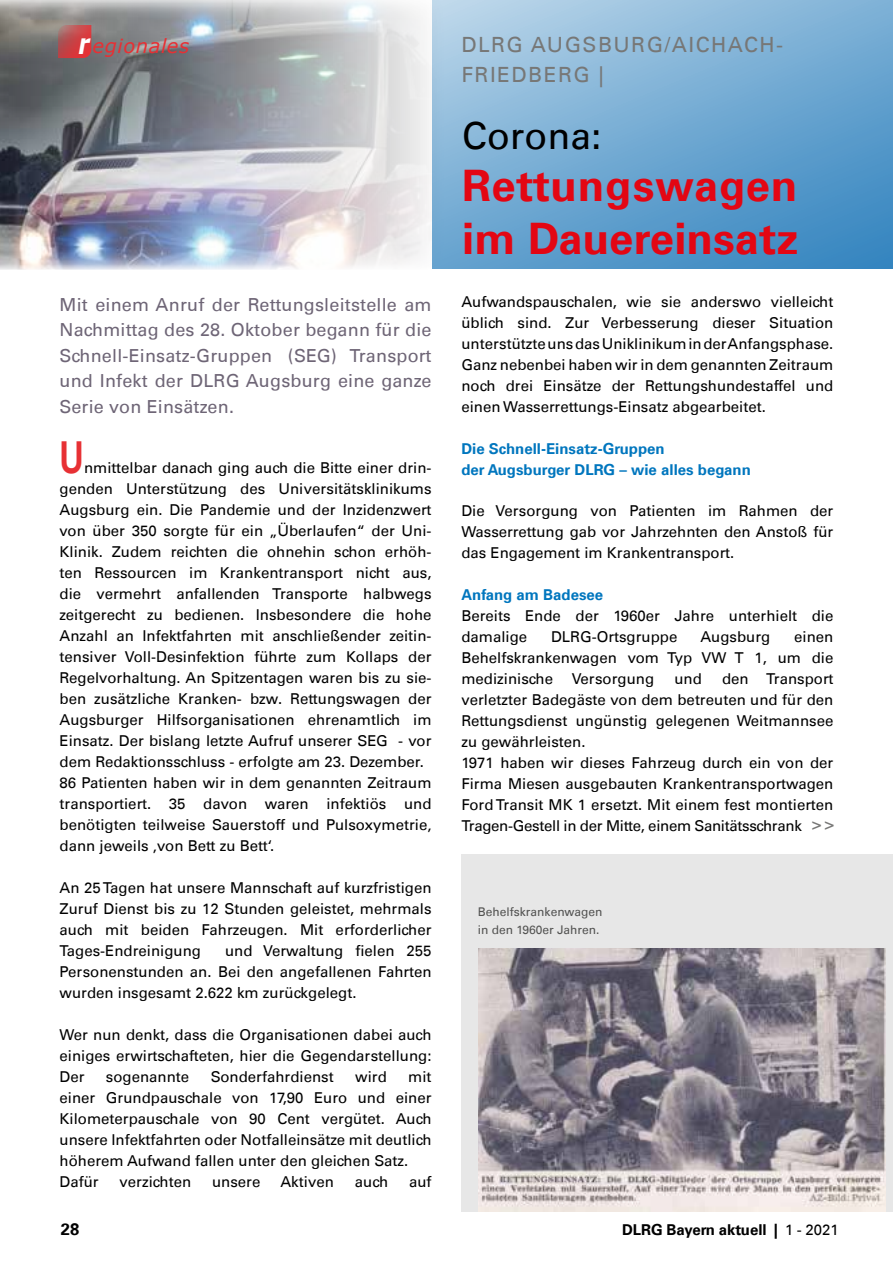
<style>
.page{position:relative;width:893px;height:1263px;background:#fff}
.page>*{position:absolute;margin:0;border:0;box-sizing:border-box;transform-origin:0 0}
.t1{font:700 44.1px "DLRG Univers";color:#e73034;scale:.71 1}
.t2{font:700 43.5px/52.5px "DLRG Univers";letter-spacing:.01em;color:#e30613}
.t3{font:37.5px "DLRG Univers";color:#000}
.t4{font:21px/30px "DLRG Univers";letter-spacing:.07em;color:#777776}
.t5{font:italic 19.5px "Verdana";letter-spacing:.03em;color:#e73034}
.t6{font:18px/25.5px "DLRG Univers";letter-spacing:.01em;color:#6e6576;text-align:justify}
.t7{font:700 16.5px "DLRG Univers";color:#000}
.t8{font:15px/21px "DLRG Univers";color:#000;text-align:justify}
.t9{font:700 15px/21px "DLRG Univers";color:#0076be}
.t10{font:700 15px "DLRG Univers";color:#000}
.t11{font:700 condensed 15px "Zurich BT";color:#777776}
.t12{font:12px/18px "DLRG Univers";color:#525251}
.s1{font-weight:700;font-size:28.5px;color:#fff}
.s2{font-weight:400}
</style>
<div class="page">
<img style="left:0;top:0;width:429px;height:269px">
<svg style="left:432px;top:0;width:461px;height:269px;background:#73aad3"></svg>
<div style="left:461px;top:855px;width:432px;height:357px;background:#e7e7e7"></div>
<svg style="left:58px;top:25px;width:33px;height:33px"></svg>
<img style="left:478px;top:948px;width:407px;height:263px">
<h3 class="t5" style="left:78px;top:32px;width:112px"><span class="s1">r</span> egionales</h3>
<h3 class="t4" style="left:461px;top:30px;width:323px">DLRG AUGSBURG/AICHACH-<br>FRIEDBERG |</h3>
<p class="t6" style="left:60px;top:292px;width:374px">Mit einem Anruf der Rettungsleitstelle am Nachmittag des 28. Oktober begann für die Schnell-Einsatz-Gruppen (SEG) Transport und Infekt der DLRG Augsburg eine ganze Serie von Einsätzen.</p>
<h1 class="t1" style="left:60px;top:431px;width:36px">U</h1>
<p class="t8" style="left:60px;top:457px;width:374px;text-align:left;text-indent:25px">nmittelbar danach ging auch die Bitte einer drin&shy;genden Unterstützung des Universitätsklinikums Augsburg ein. Die Pandemie und der Inzidenzwert von über 350 sorgte für ein „Überlaufen“ der Uni-Klinik. Zudem reichten die ohnehin schon erhöh&shy;ten Ressourcen im Krankentransport nicht aus, die vermehrt anfallenden Transporte halbwegs zeitgerecht zu bedienen. Insbesondere die hohe Anzahl an Infektfahrten mit anschließender zeitin&shy;tensiver Voll-Desinfektion führte zum Kollaps der Regelvorhaltung. An Spitzentagen waren bis zu sie&shy;ben zusätzliche Kranken- bzw. Rettungswagen der Augsburger Hilfsorganisationen ehrenamtlich im Einsatz. Der bislang letzte Aufruf unserer SEG - vor dem Redaktionsschluss - erfolgte am 23. Dezember.<br>86 Patienten haben wir in dem genannten Zeitraum transportiert. 35 davon waren infektiös und benötigten teilweise Sauerstoff und Pulsoxymetrie‚ dann jeweils ‚von Bett zu Bett‘.</p>
<p class="t8" style="left:60px;top:877px;width:374px">An 25 Tagen hat unsere Mannschaft auf kurzfristigen Zuruf Dienst bis zu 12 Stunden geleistet, mehrmals auch mit beiden Fahrzeugen. Mit erforderlicher Tages-Endreinigung</p>
<p class="t8" style="left:60px;top:940px;width:374px;text-indent:166px">und Verwaltung fielen 255<br>Personenstunden an. Bei den angefallenen Fahrten wurden insgesamt 2.622 km zurückgelegt.</p>
<p class="t8" style="left:60px;top:1024px;width:374px">Wer nun denkt, dass die Organisationen dabei auch einiges erwirtschafteten, hier die Gegendarstellung:<br>Der</p>
<p class="t8" style="left:106px;top:1066px;width:85px">sogenannte</p>
<p class="t8" style="left:211px;top:1066px;width:125px">Sonderfahrdienst</p>
<p class="t8" style="left:355px;top:1066px;width:33px">wird</p>
<p class="t8" style="left:60px;top:1066px;width:374px;text-align:left;text-indent:349px">mit einer Grundpauschale von 17,90 Euro und einer Kilometerpauschale von 90 Cent vergütet. Auch unsere Infektfahrten oder Notfalleinsätze mit deutlich höherem Aufwand fallen unter den gleichen Satz.<br>Dafür</p>
<p class="t8" style="left:119px;top:1171px;width:73px">verzichten</p>
<p class="t8" style="left:212px;top:1171px;width:50px">unsere</p>
<p class="t8" style="left:280px;top:1171px;width:55px">Aktiven</p>
<p class="t8" style="left:355px;top:1171px;width:35px">auch</p>
<p class="t8" style="left:409px;top:1171px;width:24px">auf</p>
<h3 class="t3" style="left:462px;top:113px;width:141px">Corona:</h3>
<h2 class="t2" style="left:462px;top:160px;width:338px">Rettungswagen im Dauereinsatz</h2>
<p class="t8" style="left:461px;top:292px;width:374px">Aufwandspauschalen, wie sie anderswo vielleicht üblich sind. Zur Verbesserung dieser Situation unterstützte uns das Uniklinikum in der Anfangsphase.<br>Ganz nebenbei haben wir in dem genannten Zeitraum noch drei Einsätze der Rettungshundestaffel und einen Wasserrettungs-Einsatz abgearbeitet.</p>
<p class="t9" style="left:461px;top:439px;width:291px">Die Schnell-Einsatz-Gruppen<br>der Augsburger DLRG – wie alles begann</p>
<p class="t8" style="left:461px;top:500px;width:374px">Die Versorgung von Patienten im Rahmen der Wasserrettung gab vor Jahrzehnten den Anstoß für das Engagement im Krankentransport.</p>
<p class="t9" style="left:461px;top:584px;width:143px">Anfang am Badesee</p>
<p class="t8" style="left:461px;top:605px;width:374px">Bereits Ende der 1960er Jahre unterhielt die damalige</p>
<p class="t8" style="left:551px;top:626px;width:128px">DLRG-Ortsgruppe</p>
<p class="t8" style="left:700px;top:626px;width:71px">Augsburg</p>
<p class="t8" style="left:461px;top:626px;width:374px;text-indent:333px">einen Behelfskrankenwagen vom Typ VW T 1, um die medizinische Versorgung</p>
<p class="t8" style="left:461px;top:668px;width:374px;text-align:left;text-indent:261px">den Transport verletzter Badegäste von dem betreuten und für den Rettungsdienst ungünstig gelegenen Weitmannsee zu gewährleisten.<br>1971 haben wir dieses Fahrzeug durch ein von der Firma Miesen ausgebauten Krankentransportwagen Ford Transit MK 1 ersetzt. Mit einem fest montierten Tragen-Gestell in der Mitte, einem Sanitätsschrank</p>
<p class="t8" style="left:674px;top:668px;width:29px">und</p>
<p class="t11" style="left:810px;top:816px;width:27px">&gt;&gt;</p>
<p class="t12" style="left:478px;top:902px;width:126px">Behelfskrankenwagen in den 1960er Jahren.</p>
<p class="t7" style="left:61px;top:1219px;width:20px">28</p>
<p class="t10" style="left:622px;top:1220px;width:218px">DLRG Bayern aktuell | <span class="s2">1 - 2021</span></p>
</div>
